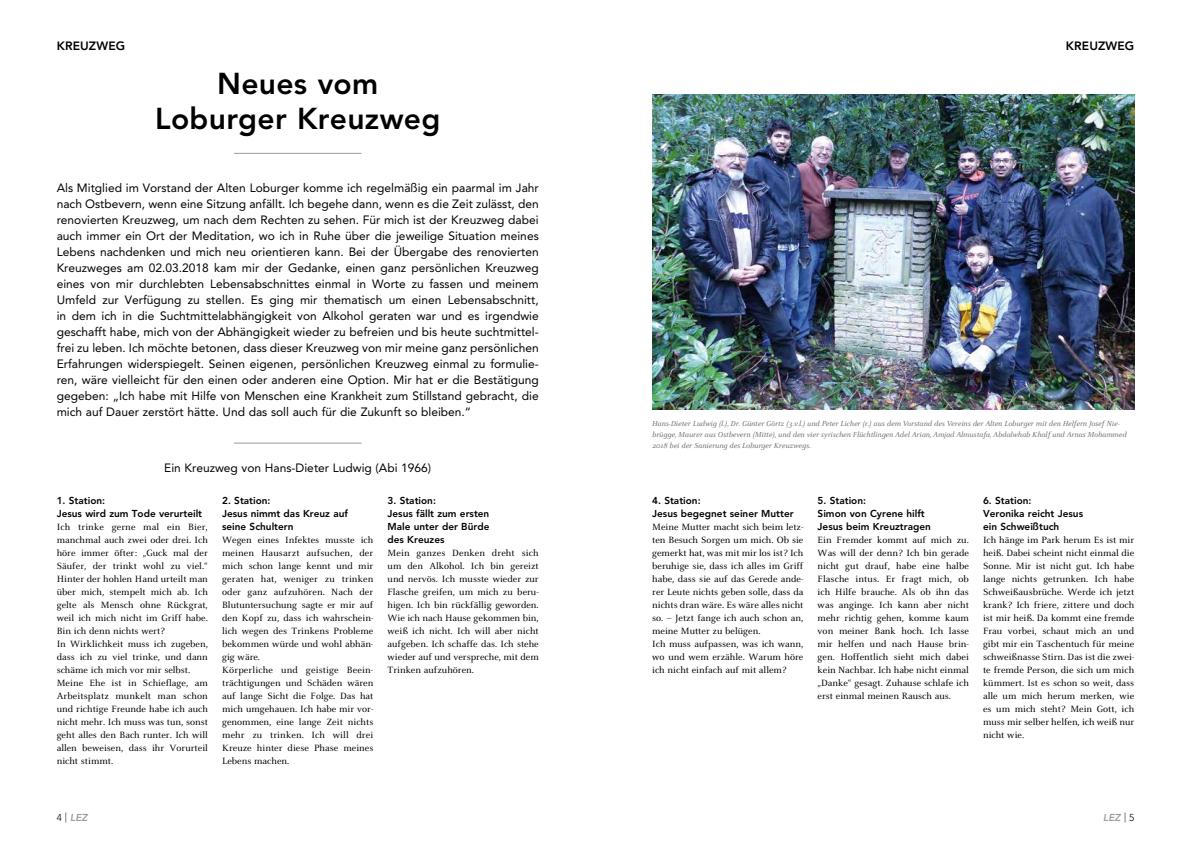
<style>
.page{position:relative;width:1191px;height:842px;background:#fff}
.page>*{position:absolute;margin:0;border:0;box-sizing:border-box;transform-origin:0 0}
.t1{font:800 30px/35px "Avenir LT Std";letter-spacing:.01em;color:#000;text-align:center}
.t2{font:12px/16px "Avenir LT Std";color:#000;text-align:justify}
.t3{font:800 12px "Avenir LT Std";letter-spacing:.01em;color:#000}
.t4{font:10px/13px "Celeste OT";color:#000}
.t5{font:800 10px/13px "Avenir LT Std";color:#000}
.t6{font:italic 800 10px "Avenir LT Std";color:#9c9d9d}
.t7{font:italic 8px/11px "Celeste OT";color:#6f6f6e}
.s1{font-weight:300;font-style:normal;color:#000}
</style>
<div class="page">
<hr style="left:234px;top:153px;width:127px;height:1px;background:#000">
<hr style="left:234px;top:443px;width:127px;height:1px;background:#000">
<img style="left:653px;top:94px;width:481px;height:316px">
<p class="t3" style="left:57px;top:39px;width:70px">KREUZWEG</p>
<p class="t3" style="left:1065px;top:39px;width:70px">KREUZWEG</p>
<h1 class="t1" style="left:155px;top:66px;width:287px">Neues vom<br>Loburger Kreuzweg</h1>
<p class="t2" style="left:57px;top:180px;width:483px">Als Mitglied im Vorstand der Alten Loburger komme ich regelmäßig ein paarmal im Jahr nach Ostbevern, wenn eine Sitzung anfällt. Ich begehe dann, wenn es die Zeit zulässt, den renovierten Kreuzweg, um nach dem Rechten zu sehen. Für mich ist der Kreuzweg dabei auch immer ein Ort der Meditation, wo ich in Ruhe über die jeweilige Situation meines Lebens nachdenken und mich neu orientieren kann. Bei der Übergabe des renovierten Kreuzweges am 02.03.2018 kam mir der Gedanke, einen ganz persönlichen Kreuzweg eines von mir durchlebten Lebensabschnittes einmal in Worte zu fassen und meinem Umfeld zur Verfügung zu stellen. Es ging mir thematisch um einen Lebensabschnitt, in dem ich in die Suchtmittelabhängigkeit von Alkohol geraten war und es irgendwie geschafft habe, mich von der Abhängigkeit wieder zu befreien und bis heute suchtmittel&shy;frei zu leben. Ich möchte betonen, dass dieser Kreuzweg von mir meine ganz persönlichen Erfahrungen widerspiegelt. Seinen eigenen, persönlichen Kreuzweg einmal zu formulie&shy;ren, wäre vielleicht für den einen oder anderen eine Option. Mir hat er die Bestätigung gegeben: „Ich habe mit Hilfe von Menschen eine Krankheit zum Stillstand gebracht, die mich auf Dauer zerstört hätte. Und das soll auch für die Zukunft so bleiben.“</p>
<p class="t2" style="left:164px;top:460px;width:268px">Ein Kreuzweg von Hans-Dieter Ludwig (Abi 1966)</p>
<p class="t5" style="left:57px;top:494px;width:147px">1. Station:<br>Jesus wird zum Tode verurteilt</p>
<p class="t4" style="left:57px;top:520px;width:153px">Ich trinke gerne mal ein Bier, manchmal auch zwei oder drei. Ich höre immer öfter: „Guck mal der<br>Säufer, der trinkt wohl zu viel.“<br>Hinter der hohlen Hand urteilt man über mich, stempelt mich ab. Ich gelte als Mensch ohne Rückgrat, weil ich mich nicht im Griff habe.<br>Bin ich denn nichts wert?<br>In Wirklichkeit muss ich zugeben, dass ich zu viel trinke, und dann schäme ich mich vor mir selbst.<br>Meine Ehe ist in Schieflage, am<br>Arbeitsplatz munkelt man schon und richtige Freunde habe ich auch nicht mehr. Ich muss was tun, sonst geht alles den Bach runter. Ich will allen beweisen, dass ihr Vorurteil nicht stimmt.</p>
<p class="t5" style="left:222px;top:494px;width:127px">2. Station:<br>Jesus nimmt das Kreuz auf seine Schultern</p>
<p class="t4" style="left:222px;top:533px;width:153px">Wegen eines Infektes musste ich meinen Hausarzt aufsuchen, der mich schon lange kennt und mir geraten hat, weniger zu trinken oder ganz aufzuhören. Nach der<br>Blutuntersuchung sagte er mir auf den Kopf zu, dass ich wahrschein&shy;lich wegen des Trinkens Probleme bekommen würde und wohl abhän&shy;gig wäre.<br>Körperliche und geistige Beein&shy;trächtigungen und Schäden wären auf lange Sicht die Folge. Das hat mich umgehauen. Ich habe mir vor&shy;genommen, eine lange Zeit nichts mehr zu trinken. Ich will drei<br>Kreuze hinter diese Phase meines<br>Lebens machen.</p>
<p class="t5" style="left:387px;top:494px;width:103px">3. Station:<br>Jesus fällt zum ersten<br>Male unter der Bürde des Kreuzes</p>
<p class="t4" style="left:387px;top:546px;width:153px;text-align:justify">Mein ganzes Denken dreht sich um den Alkohol. Ich bin gereizt und nervös. Ich musste wieder zur Flasche greifen, um mich zu beru&shy;higen. Ich bin rückfällig geworden.<br>Wie ich nach Hause gekommen bin, weiß ich nicht. Ich will aber nicht aufgeben. Ich schaffe das. Ich stehe wieder auf und verspreche, mit dem Trinken aufzuhören.</p>
<p class="t7" style="left:652px;top:418px;width:476px">Hans-Dieter Ludwig (l.), Dr. Günter Görtz (3.v.l.) und Peter Licher (r.) aus dem Vorstand des Vereins der Alten Loburger mit den Helfern Josef Nie&shy;brügge, Maurer aus Ostbevern (Mitte), und den vier syrischen Flüchtlingen Adel Arian, Amjad Almustafa, Abdalwhab Khalf und Arnas Mohammed<br>2018 bei der Sanierung des Loburger Kreuzwegs.</p>
<p class="t5" style="left:652px;top:494px;width:143px">4. Station:<br>Jesus begegnet seiner Mutter</p>
<p class="t4" style="left:652px;top:520px;width:153px">Meine Mutter macht sich beim letz&shy;ten Besuch Sorgen um mich. Ob sie gemerkt hat, was mit mir los ist? Ich beruhige sie, dass ich alles im Griff habe, dass sie auf das Gerede ande&shy;rer Leute nichts geben solle, dass da nichts dran wäre. Es wäre alles nicht so. – Jetzt fange ich auch schon an, meine Mutter zu belügen.<br>Ich muss aufpassen, was ich wann, wo und wem erzähle. Warum höre ich nicht einfach auf mit allem?</p>
<p class="t5" style="left:817px;top:494px;width:115px">5. Station:<br>Simon von Cyrene hilft<br>Jesus beim Kreuztragen</p>
<p class="t4" style="left:817px;top:533px;width:153px;text-align:justify">Ein Fremder kommt auf mich zu.<br>Was will der denn? Ich bin gerade nicht gut drauf, habe eine halbe Flasche intus. Er fragt mich, ob ich Hilfe brauche. Als ob ihn das was anginge. Ich kann aber nicht mehr richtig gehen, komme kaum von meiner Bank hoch. Ich lasse mir helfen und nach Hause brin&shy;gen. Hoffentlich sieht mich dabei kein Nachbar. Ich habe nicht einmal „Danke“ gesagt. Zuhause schlafe ich erst einmal meinen Rausch aus.</p>
<p class="t5" style="left:983px;top:494px;width:102px">6. Station:<br>Veronika reicht Jesus ein Schweißtuch</p>
<p class="t4" style="left:983px;top:533px;width:153px;text-align:justify">Ich hänge im Park herum Es ist mir heiß. Dabei scheint nicht einmal die Sonne. Mir ist nicht gut. Ich habe lange nichts getrunken. Ich habe Schweißausbrüche. Werde ich jetzt krank? Ich friere, zittere und doch ist mir heiß. Da kommt eine fremde Frau vorbei, schaut mich an und gibt mir ein Taschentuch für meine schweißnasse Stirn. Das ist die zwei&shy;te fremde Person, die sich um mich kümmert. Ist es schon so weit, dass alle um mich herum merken, wie es um mich steht? Mein Gott, ich muss mir selber helfen, ich weiß nur nicht wie.</p>
<p class="t6" style="left:57px;top:812px;width:32px"><span class="s1">4 |</span> LEZ</p>
<p class="t6" style="left:1103px;top:812px;width:32px">LEZ <span class="s1">| 5</span></p>
</div>
